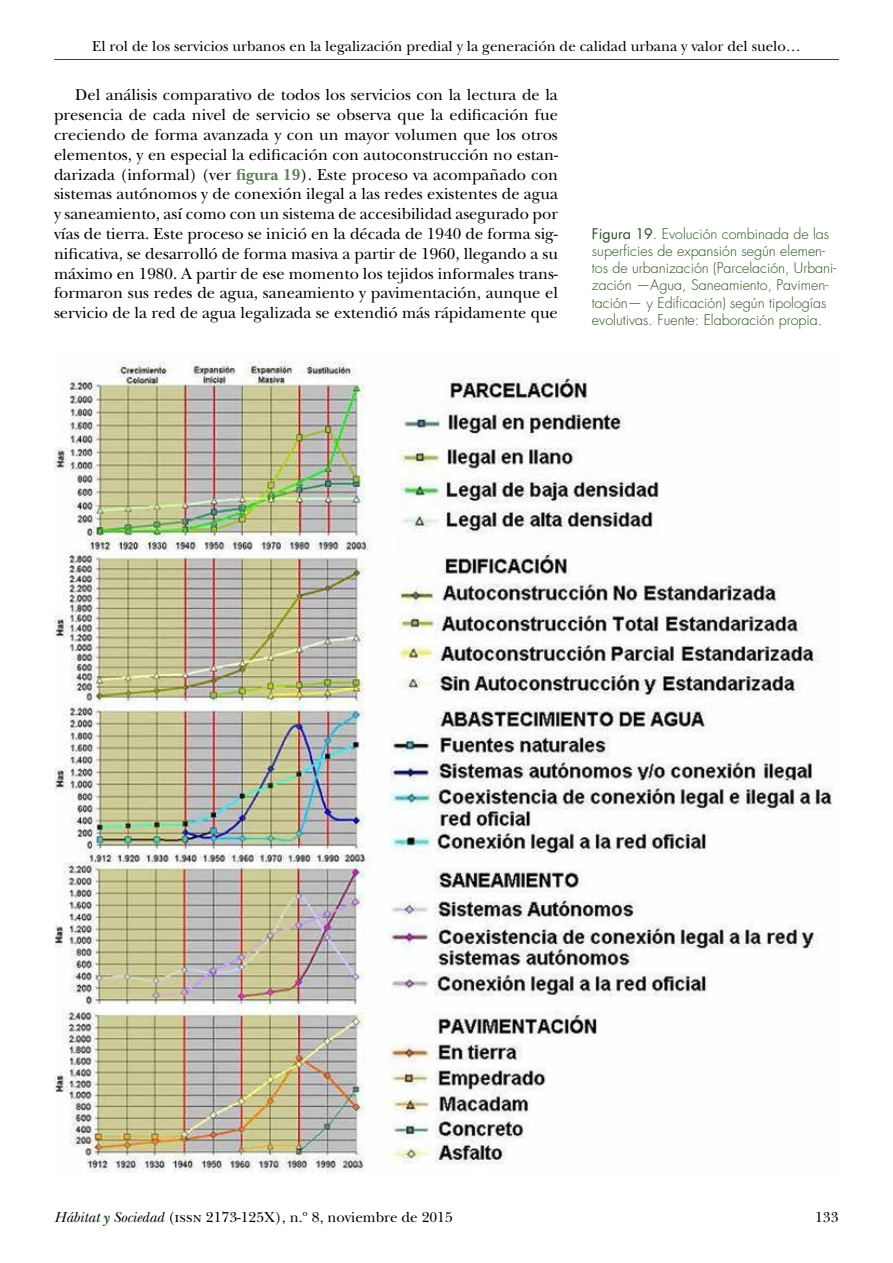
<style>
.page{position:relative;width:893px;height:1263px;background:#fff}
.page>*{position:absolute;margin:0;border:0;box-sizing:border-box;transform-origin:0 0}
.t1{font:16.5px/19.8px "New Baskerville Std";color:#000;text-align:justify}
.t2{font:15px "New Baskerville Std";color:#000}
.t3{font:300 14.25px/17.1px "Futura Std";color:#294f1e}
.s1{font-weight:700;color:#5f7b56}
.s2{font-weight:400}
.s3{font-style:italic}
.s4{font-weight:700;font-style:italic;color:#294f1e}
</style>
<div class="page">
<hr style="left:54px;top:59px;width:785px;height:1px;background:#294f1e">
<img style="left:54px;top:361px;width:778px;height:812px">
<p class="t2" style="left:92px;top:37px;width:710px">El rol de los servicios urbanos en la legalización predial y la generación de calidad urbana y valor del suelo…</p>
<p class="t1" style="left:54px;top:85px;width:505px;text-indent:21px">Del análisis comparativo de todos los servicios con la lectura de la presencia de cada nivel de servicio se observa que la edificación fue creciendo de forma avanzada y con un mayor volumen que los otros elementos, y en especial la edificación con autoconstrucción no estan&shy;darizada (informal) (ver <span class="s1">figura 19</span>). Este proceso va acompañado con sistemas autónomos y de conexión ilegal a las redes existentes de agua y saneamiento, así como con un sistema de accesibilidad asegurado por vías de tierra. Este proceso se inició en la década de 1940 de forma sig&shy;nificativa, se desarrolló de forma masiva a partir de 1960, llegando a su máximo en 1980. A partir de ese momento los tejidos informales trans&shy;formaron sus redes de agua, saneamiento y pavimentación, aunque el servicio de la red de agua legalizada se extendió más rápidamente que</p>
<p class="t3" style="left:592px;top:226px;width:246px"><span class="s2">Figura 19</span>. Evolución combinada de las superficies de expansión según elemen&shy;tos de urbanización (Parcelación, Urbani&shy;zación —Agua, Saneamiento, Pavimen&shy;tación— y Edificación) según tipologías evolutivas. Fuente: Elaboración propia.</p>
<p class="t2" style="left:54px;top:1208px;width:400px"><span class="s3">Hábitat</span> <span class="s4">y</span> <span class="s3">Sociedad</span> (issn 2173-125X), n.º 8, noviembre de 2015</p>
<p class="t2" style="left:815px;top:1208px;width:25px">133</p>
</div>
